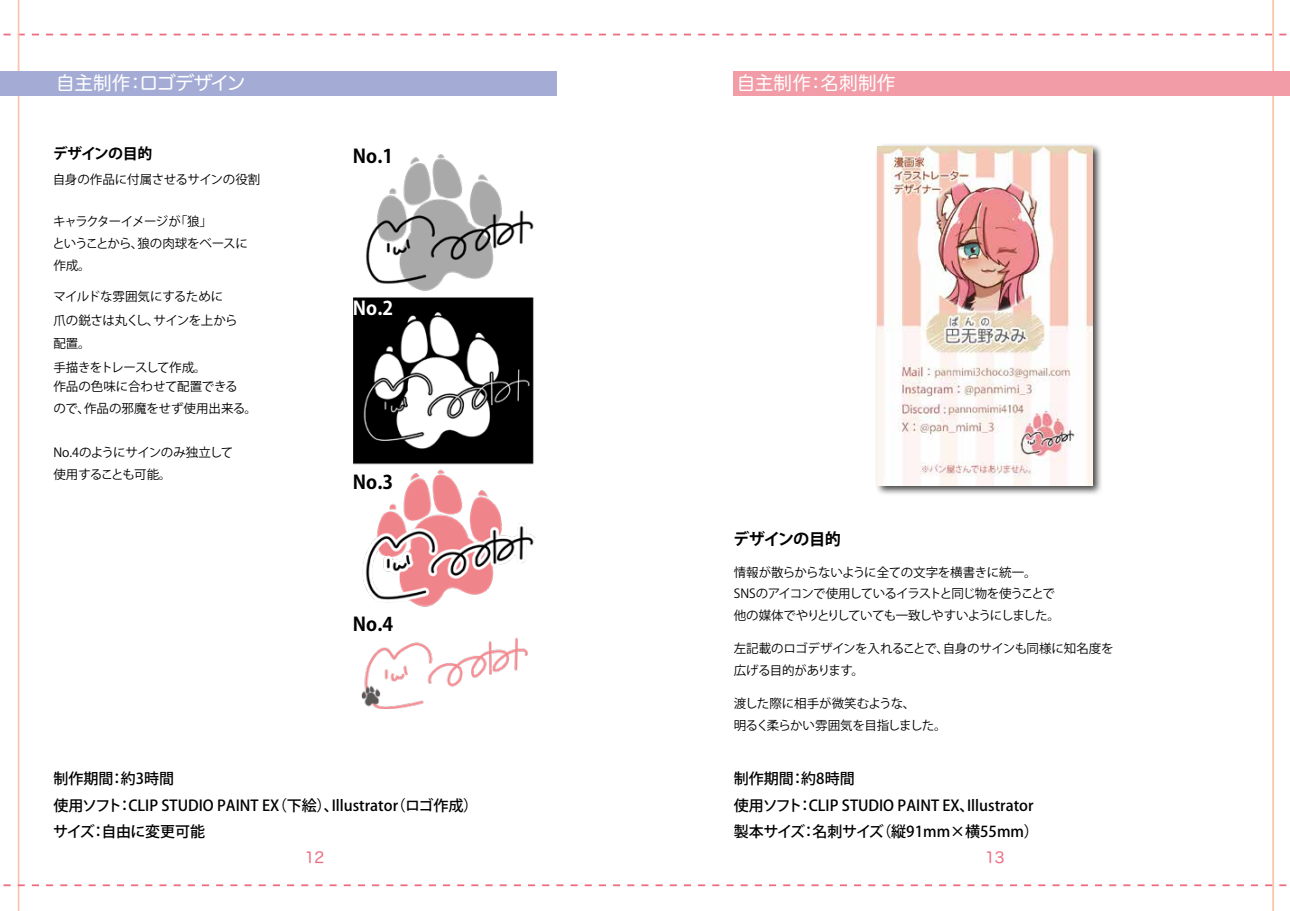
<style>
.page{position:relative;width:1290px;height:911px;background:#fff}
.page>*{position:absolute;margin:0;border:0;box-sizing:border-box;transform-origin:0 0}
.t1{font:700 18.75px "Koz Go Pro";color:#000}
.t2{font:18.75px "Hira Maru Pro W4";letter-spacing:-.03em;color:#fff}
.t3{font:18.75px "Hira Maru Pro W4";letter-spacing:-.01em;color:#fff}
.t4{font:700 18.75px "Koz Go Pro";color:#fff}
.t5{font:700 16.25px "Koz Go Pro";letter-spacing:-.045em;color:#000}
.t6{font:500 15px/26.2px "Koz Go Pro";color:#000}
.t7{font:700 15px "Koz Go Pro";letter-spacing:-.045em;color:#000}
.t8{font:15px "Hira Maru Pro W4";color:#ec6d81}
.t9{font:12.5px/23.8px "Koz Go Pro";letter-spacing:-.04em;color:#000}
.t10{font:12.5px/21.2px "Koz Go Pro";letter-spacing:-.02em;color:#000}
.t11{font:12.5px/21.9px "Koz Go Pro";letter-spacing:-.06em;color:#000}
.t12{font:12.5px/21.9px "Koz Go Pro";color:#000}
.t13{font:12.5px "Koz Go Pro";letter-spacing:-.015em;color:#000}
</style>
<div class="page">
<svg style="left:3px;top:34px;width:1284px;height:1px"></svg>
<hr style="left:18px;top:0;width:1px;height:911px;background:#f8c5ac">
<hr style="left:1272px;top:0;width:2px;height:911px;background:#f8c5ac">
<svg style="left:3px;top:884px;width:1284px;height:2px"></svg>
<div style="left:874px;top:143px;width:229px;height:352px;background:#000;opacity:.75"></div>
<img style="left:878px;top:146px;width:214px;height:339px">
<img style="left:353px;top:154px;width:182px;height:554px">
<div style="left:0;top:71px;width:556px;height:24px;background:#a4acd6"></div>
<div style="left:734px;top:71px;width:556px;height:24px;background:#f19ca7"></div>
<h1 class="t2" style="left:56px;top:66px;width:191px">自主制作：ロゴデザイン</h1>
<h1 class="t3" style="left:737px;top:66px;width:160px">自主制作：名刺制作</h1>
<p class="t7" style="left:53px;top:144px;width:101px">デザインの目的</p>
<p class="t13" style="left:53px;top:171px;width:209px">自身の作品に付属させるサインの役割</p>
<p class="t11" style="left:52px;top:211px;width:197px">キャラクターイメージが「狼」<br>ということから、狼の肉球をベースに作成。</p>
<p class="t9" style="left:53px;top:285px;width:186px">マイルドな雰囲気にするために爪の鋭さは丸くし、サインを上から配置。<br>手描きをトレースして作成。</p>
<p class="t12" style="left:53px;top:376px;width:205px">作品の色味に合わせて配置できる<br>ので、作品の邪魔をせず使用出来る。</p>
<p class="t9" style="left:53px;top:441px;width:181px;line-height:21.9px">No.4のようにサインのみ独立して使用することも可能。</p>
<h1 class="t1" style="left:353px;top:144px;width:42px">No.1</h1>
<h1 class="t4" style="left:353px;top:295px;width:42px">No.2</h1>
<h1 class="t1" style="left:353px;top:470px;width:42px">No.3</h1>
<h1 class="t1" style="left:353px;top:612px;width:42px">No.4</h1>
<p class="t6" style="left:53px;top:766px;width:427px">制作期間：約3時間<br>使用ソフト：CLIP STUDIO PAINT EX（下絵）、Illustrator（ロゴ作成）サイズ：自由に変更可能</p>
<h2 class="t5" style="left:733px;top:528px;width:110px">デザインの目的</h2>
<p class="t9" style="left:734px;top:562px;width:328px;line-height:21.2px">情報が散らからないように全ての文字を横書きに統一。<br>SNSのアイコンで使用しているイラストと同じ物を使うことで他の媒体でやりとりしていても一致しやすいようにしました。</p>
<p class="t10" style="left:734px;top:638px;width:381px">左記載のロゴデザインを入れることで、自身のサインも同様に知名度を広げる目的があります。</p>
<p class="t9" style="left:734px;top:693px;width:215px;line-height:21.2px">渡した際に相手が微笑むような、<br>明るく柔らかい雰囲気を目指しました。</p>
<p class="t6" style="left:734px;top:766px;width:306px">制作期間：約8時間<br>使用ソフト：CLIP STUDIO PAINT EX、Illustrator製本サイズ：名刺サイズ（縦91mm×横55mm）</p>
<p class="t8" style="left:305px;top:844px;width:36px">12　</p>
<p class="t8" style="left:985px;top:844px;width:36px">13　</p>
</div>
